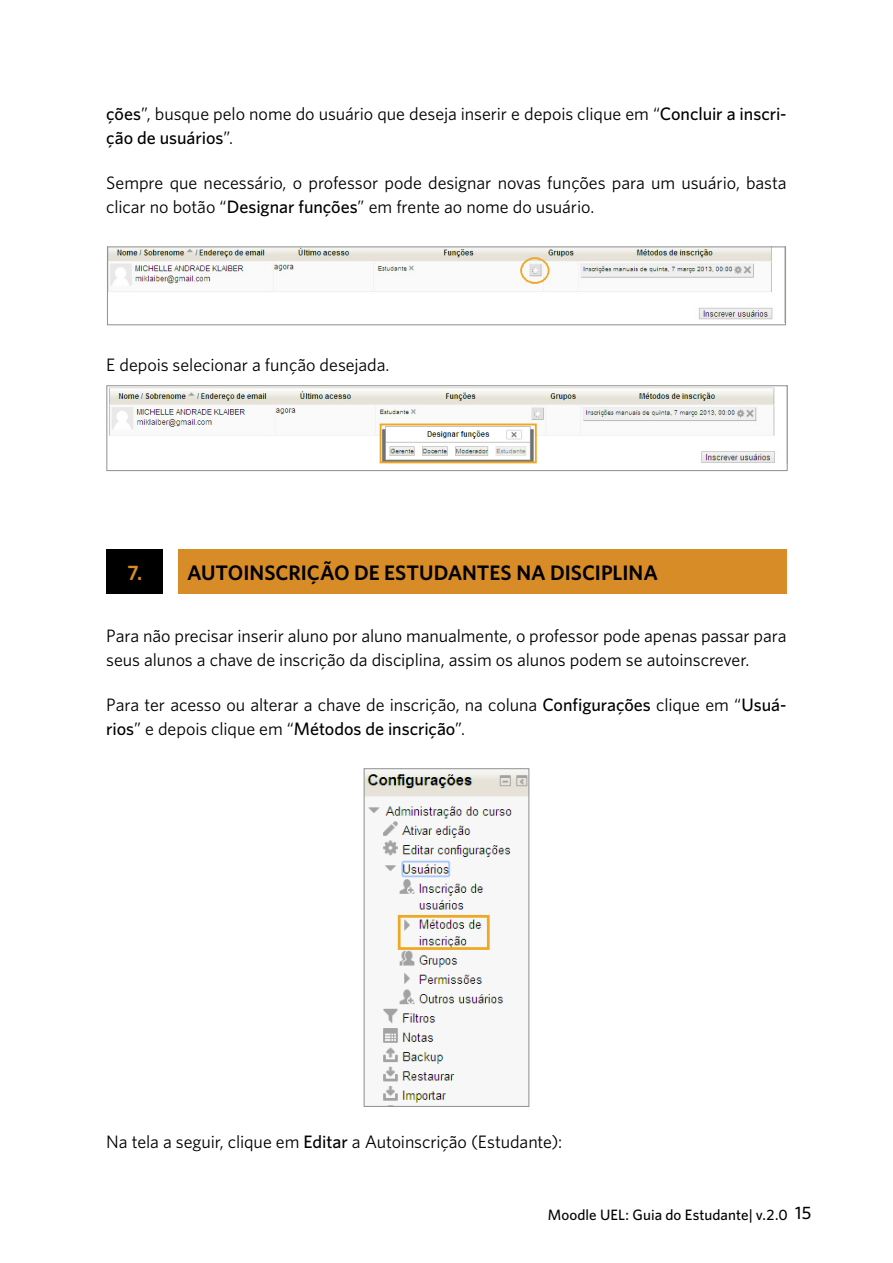
<style>
.page{position:relative;width:893px;height:1263px;background:#fff}
.page>*{position:absolute;margin:0;border:0;box-sizing:border-box;transform-origin:0 0}
.t1{font:600 21px "Whitney";color:#000}
.t2{font:18px/24px "Whitney";letter-spacing:-.005em;color:#000}
.t3{font:500 15px "Whitney";letter-spacing:.005em;color:#000}
.s1{font-weight:500}
.s2{color:#d88c28}
.s3{font-size:18px}
</style>
<div class="page">
<img style="left:109px;top:248px;width:664px;height:72px">
<div style="left:107px;top:246px;width:679px;height:79px;border:1px solid #939598"></div>
<img style="left:109px;top:387px;width:666px;height:76px">
<div style="left:106px;top:385px;width:682px;height:86px;border:1px solid #939598"></div>
<div style="left:106px;top:549px;width:57px;height:45px;background:#000"></div>
<div style="left:179px;top:549px;width:608px;height:45px;background:#d88c28"></div>
<img style="left:366px;top:770px;width:161px;height:333px">
<div style="left:364px;top:768px;width:165px;height:339px;border:1px solid #939598"></div>
<p class="t2" style="left:106px;top:101px;width:682px"><span class="s1">ções</span>”, busque pelo nome do usuário que deseja inserir e depois clique em “<span class="s1">Concluir a inscri&shy;ção de usuários</span>”.</p>
<p class="t2" style="left:106px;top:170px;width:682px">Sempre que necessário, o professor pode designar novas funções para um usuário, basta clicar no botão “<span class="s1">Designar funções</span>” em frente ao nome do usuário.</p>
<p class="t2" style="left:106px;top:352px;width:285px">E depois selecionar a função desejada.</p>
<p class="t1" style="left:127px;top:559px;width:74px"><span class="s2">7</span><span class="s2">.</span> AUTOINS</p>
<p class="t1" style="left:276px;top:559px;width:26px">CRIÇÃO</p>
<p class="t1" style="left:354px;top:559px;width:44px">DE ESTUDANTES</p>
<p class="t1" style="left:516px;top:559px;width:90px">NADISCIPLINA</p>
<p class="t2" style="left:106px;top:623px;width:682px">Para não precisar inserir aluno por aluno manualmente, o professor pode apenas passar para seus alunos a chave de inscrição da disciplina, assim os alunos podem se autoinscrever.</p>
<p class="t2" style="left:106px;top:692px;width:682px">Para ter acesso ou alterar a chave de inscrição, na coluna <span class="s1">Configurações</span> clique em “<span class="s1">Usuá&shy;rios</span>” e depois clique em “<span class="s1">Métodos de inscrição</span>”.</p>
<p class="t2" style="left:106px;top:1129px;width:457px">Na tela a seguir, clique em <span class="s1">Editar</span> a Autoinscrição (Estudante):</p>
<p class="t3" style="left:548px;top:1205px;width:265px">Moodle UEL: Guia do Estudante| v.2.0 <span class="s3">15</span></p>
</div>
